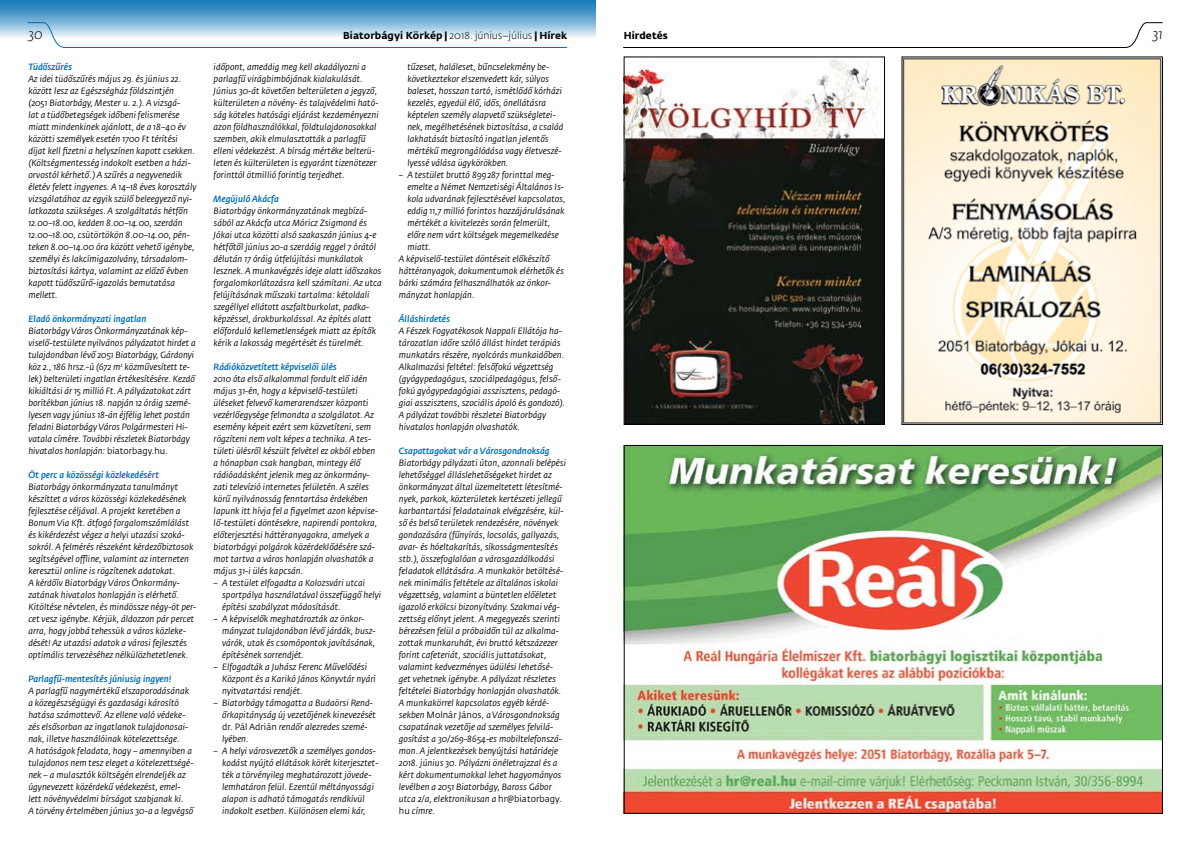
<style>
.page{position:relative;width:1191px;height:842px;background:#fff}
.page>*{position:absolute;margin:0;border:0;box-sizing:border-box;transform-origin:0 0}
.t1{font:italic 300 14px "Fedra Sans Std";color:#000}
.t2{font:700 10px "Fedra Sans Std";letter-spacing:.01em;color:#000}
.t3{font:italic 9px/12px "Fedra Sans Std";letter-spacing:.005em;color:#000}
.t4{font:italic 500 9px "Fedra Sans Std";letter-spacing:.005em;color:#006eb4}
.s1{font-weight:300}
.s2{font-style:normal}
</style>
<div class="page">
<svg style="left:53px;top:38px;width:515px;height:10px"></svg>
<svg style="left:0;top:0;width:595px;height:38px;background:#75b0d5"></svg>
<svg style="left:623px;top:22px;width:540px;height:26px"></svg>
<img style="left:626px;top:60px;width:256px;height:363px">
<div style="left:624px;top:57px;width:260px;height:368px;border:1px solid #000"></div>
<img style="left:903px;top:59px;width:257px;height:364px">
<img style="left:626px;top:447px;width:534px;height:365px">
<h1 class="t1" style="left:28px;top:26px;width:16px">30</h1>
<p class="t2" style="left:343px;top:30px;width:225px">Biatorbágyi Körkép | <span class="s1">2018. június–július</span> | Hírek</p>
<p class="t2" style="left:624px;top:30px;width:46px">Hirdetés</p>
<h1 class="t1" style="left:1152px;top:26px;width:11px">31</h1>
<p class="t4" style="left:28px;top:61px;width:45px">Tüdőszűrés</p>
<p class="t3" style="left:28px;top:73px;width:170px">Az idei tüdőszűrés május 29. és június 22. között lesz az Egészségház földszintjén<br>(2051 Biatorbágy, Mester u. 2.). A vizsgá-<br>lat a tüdőbetegségek időbeni felismerése miatt mindenkinek ajánlott, de a 18–40 év közötti személyek esetén 1700 Ft térítési díjat kell fizetni a helyszínen kapott csekken. (Költségmentesség indokolt esetben a házi&shy;orvostól kérhető.) A szűrés a negyvenedik életév felett ingyenes. A 14–18 éves korosztály vizsgálatához az egyik szülő beleegyező nyi&shy;latkozata szükséges. A szolgáltatás hétfőn 12.00–18.00, kedden 8.00–14.00, szerdán 12.00–18.00, csütörtökön 8.00–14.00, pén&shy;teken 8.00–14.00 óra között vehető igénybe, személyi és lakcímigazolvány, társadalom&shy;biztosítási kártya, valamint az előző évben kapott tüdőszűrő-igazolás bemutatása mellett.</p>
<p class="t4" style="left:28px;top:313px;width:120px">Eladó önkormányzati ingatlan</p>
<p class="t3" style="left:28px;top:325px;width:169px">Biatorbágy Város Önkormányzatának kép&shy;viselő-testülete nyilvános pályázatot hirdet a tulajdonában lévő 2051 Biatorbágy, Gárdonyi köz 2., 186 hrsz.-ú (672 m<sup>2</sup> közművesített te&shy;lek) belterületi ingatlan értékesítésére. Kezdő kikiáltási ár 15 millió Ft. A pályázatokat zárt borítékban június 18. napján 12 óráig szemé&shy;lyesen vagy június 18-án éjfélig lehet postán feladni Biatorbágy Város Polgármesteri Hi&shy;vatala címére. További részletek Biatorbágy hivatalos honlapján: <span class="s2">biatorbagy.hu.</span></p>
<p class="t4" style="left:28px;top:469px;width:132px">Öt perc a közösségi közlekedésért</p>
<p class="t3" style="left:28px;top:481px;width:169px">Biatorbágy önkormányzata tanulmányt készíttet a város közösségi közlekedésének fejlesztése céljával. A projekt keretében a Bonum Via Kft. átfogó forgalomszámlálást és kikérdezést végez a helyi utazási szoká&shy;sokról. A felmérés részeként kérdezőbiztosok segítségével offline, valamint az interneten keresztül online is rögzítenek adatokat.<br>A kérdőív Biatorbágy Város Önkormány&shy;zatának hivatalos honlapján is elérhető.<br>Kitöltése névtelen, és mindössze négy-öt per&shy;cet vesz igénybe. Kérjük, áldozzon pár percet arra, hogy jobbá tehessük a város közleke&shy;dését! Az utazási adatok a városi fejlesztés optimális tervezéséhez nélkülözhetetlenek.</p>
<p class="t4" style="left:28px;top:673px;width:145px">Parlagfű-mentesítés júniusig ingyen!</p>
<p class="t3" style="left:28px;top:685px;width:167px">A parlagfű nagymértékű elszaporodásának a közegészségügyi és gazdasági károsító hatása számottevő. Az ellene való védeke&shy;zés elsősorban az ingatlanok tulajdonosai&shy;nak, illetve használóinak kötelezettsége.<br>A hatóságok feladata, hogy – amennyiben a tulajdonos nem tesz eleget a kötelezettségé&shy;nek – a mulasztók költségén elrendeljék az úgynevezett közérdekű védekezést, emel&shy;lett növényvédelmi bírságot szabjanak ki.<br>A törvény értelmében június 30-a a legvégső</p>
<p class="t3" style="left:407px;top:61px;width:157px">tűzeset, haláleset, bűncselekmény be&shy;következtekor elszenvedett kár, súlyos baleset, hosszan tartó, ismétlődő kórházi kezelés, egyedül élő, idős, önellátásra képtelen személy alapvető szükségletei&shy;nek, megélhetésének biztosítása, a család lakhatását biztosító ingatlan jelentős mértékű megrongálódása vagy életveszé&shy;lyessé válása ügykörökben.</p>
<p class="t3" style="left:399px;top:169px;width:157px">– A testület bruttó 899 287 forinttal meg-</p>
<p class="t3" style="left:407px;top:181px;width:158px">emelte a Német Nemzetiségi Általános Is-</p>
<p class="t3" style="left:407px;top:193px;width:160px">kola udvarának fejlesztésével kapcsolatos,</p>
<p class="t3" style="left:407px;top:205px;width:159px">eddig 11,7 millió forintos hozzájárulásának</p>
<p class="t3" style="left:407px;top:217px;width:144px">mértékét a kivitelezés során felmerült,</p>
<p class="t3" style="left:407px;top:229px;width:153px">előre nem várt költségek megemelkedése</p>
<p class="t3" style="left:407px;top:241px;width:25px">miatt.</p>
<p class="t3" style="left:399px;top:253px;width:152px">A képviselő-testület döntéseit előkészítő</p>
<p class="t3" style="left:399px;top:265px;width:167px">háttéranyagok, dokumentumok elérhetők és</p>
<p class="t3" style="left:399px;top:277px;width:154px">bárki számára felhasználhatók az önkor-</p>
<p class="t3" style="left:399px;top:289px;width:77px">mányzat honlapján.</p>
<p class="t4" style="left:399px;top:313px;width:53px">Álláshirdetés</p>
<p class="t3" style="left:399px;top:325px;width:168px">A Fészek Fogyatékosok Nappali Ellátója ha&shy;tározatlan időre szóló állást hirdet terápiás munkatárs részére, nyolcórás munkaidőben.<br>Alkalmazási feltétel: felsőfokú végzettség (gyógypedagógus, szociálpedagógus, felső&shy;fokú gyógypedagógiai asszisztens, pedagó&shy;giai asszisztens, szociális ápoló és gondozó).<br>A pályázat további részletei Biatorbágy hivatalos honlapján olvashatók.</p>
<p class="t4" style="left:399px;top:445px;width:152px">Csapattagokat vár a Városgondnokság</p>
<p class="t3" style="left:399px;top:457px;width:169px">Biatorbágy pályázati úton, azonnali belépési lehetőséggel álláslehetőségeket hirdet az önkormányzat által üzemeltetett létesítmé&shy;nyek, parkok, közterületek kertészeti jellegű karbantartási feladatainak elvégzésére, kül&shy;ső és belső területek rendezésére, növények gondozására (fűnyírás, locsolás, gallyazás, avar- és hóeltakarítás, síkosságmentesítés stb.), összefoglalóan a városgazdálkodási feladatok ellátására. A munkakör betöltésé&shy;nek minimális feltétele az általános iskolai végzettség, valamint a büntetlen előéletet igazoló erkölcsi bizonyítvány. Szakmai vég&shy;zettség előnyt jelent. A megegyezés szerinti bérezésen felül a próbaidőn túl az alkalma&shy;zottak munkaruhát, évi bruttó kétszázezer forint cafeteriát, szociális juttatásokat, valamint kedvezményes üdülési lehetősé&shy;get vehetnek igénybe. A pályázat részletes feltételei Biatorbágy honlapján olvashatók.<br>A munkakörrel kapcsolatos egyéb kérdé&shy;sekben <span class="s2">Molnár János,</span> a Városgondnokság csapatának vezetője ad személyes felvilá&shy;gosítást a 30/269-8654-es mobiltelefonszá&shy;mon. A jelentkezések benyújtási határideje 2018. június 30. Pályázni önéletrajzzal és a kért dokumentumokkal lehet hagyományos levélben a 2051 Biatorbágy, Baross Gábor utca 2/a, elektronikusan a <span class="s2">hr@biatorbagy. hu</span> címre.</p>
<p class="t3" style="left:214px;top:61px;width:167px">időpont, ameddig meg kell akadályozni a parlagfű virágbimbójának kialakulását.<br>Június 30-át követően belterületen a jegyző, külterületen a növény- és talajvédelmi ható&shy;ság köteles hatósági eljárást kezdeményezni azon földhasználókkal, földtulajdonosokkal szemben, akik elmulasztották a parlagfű elleni védekezést. A bírság mértéke belterü&shy;leten és külterületen is egyaránt tizenötezer forinttól ötmillió forintig terjedhet.</p>
<p class="t4" style="left:214px;top:193px;width:67px">Megújuló Akácfa</p>
<p class="t3" style="left:214px;top:205px;width:170px">Biatorbágy önkormányzatának megbízá&shy;sából az Akácfa utca Móricz Zsigmond és Jókai utca közötti alsó szakaszán június 4-e hétfőtől június 20-a szerdáig reggel 7 órától délután 17 óráig útfelújítási munkálatok lesznek. A munkavégzés ideje alatt időszakos forgalomkorlátozásra kell számítani. Az utca felújításának műszaki tartalma: kétoldali szegéllyel ellátott aszfaltburkolat, padka&shy;képzéssel, árokburkolással. Az építés alatt előforduló kellemetlenségek miatt az építők kérik a lakosság megértését és türelmét.</p>
<p class="t4" style="left:214px;top:361px;width:125px">Rádióközvetített képviselői ülés</p>
<p class="t3" style="left:214px;top:373px;width:166px">2010 óta első alkalommal fordult elő idén május 31-én, hogy a képviselő-testületi üléseket felvevő kamerarendszer központi vezérlőegysége felmondta a szolgálatot. Az esemény képeit ezért sem közvetíteni, sem rögzíteni nem volt képes a technika. A tes&shy;tületi ülésről készült felvétel ez okból ebben a hónapban csak hangban, mintegy élő rádióadásként jelenik meg az önkormány&shy;zati televízió internetes felületén. A széles körű nyilvánosság fenntartása érdekében lapunk itt hívja fel a figyelmet azon képvise&shy;lő-testületi döntésekre, napirendi pontokra, előterjesztési háttéranyagokra, amelyek a biatorbágyi polgárok közérdeklődésére szá&shy;mot tartva a város honlapján olvashatók a május 31-i ülés kapcsán.</p>
<p class="t3" style="left:222px;top:577px;width:161px;text-indent:-9px">– A testület elfogadta a Kolozsvári utcai sportpálya használatával összefüggő helyi építési szabályzat módosítását.</p>
<p class="t3" style="left:222px;top:613px;width:155px;text-indent:-9px">– A képviselők meghatározták az önkor&shy;mányzat tulajdonában lévő járdák, busz&shy;várók, utak és csomópontok javításának, építésének sorrendjét.</p>
<p class="t3" style="left:222px;top:661px;width:155px;text-indent:-9px">– Elfogadták a Juhász Ferenc Művelődési<br>Központ és a Karikó János Könyvtár nyári nyitvatartási rendjét.</p>
<p class="t3" style="left:222px;top:697px;width:155px;text-indent:-9px">– Biatorbágy támogatta a Budaörsi Rend&shy;őrkapitányság új vezetőjének kinevezését <span class="s2">dr. Pál Adrián</span> rendőr alezredes szemé&shy;lyében.</p>
<p class="t3" style="left:222px;top:745px;width:158px;text-indent:-9px">– A helyi városvezetők a személyes gondos&shy;kodást nyújtó ellátások körét kiterjesztet&shy;ték a törvényileg meghatározott jövede&shy;lemhatáron felül. Ezentúl méltányossági alapon is adható támogatás rendkívül indokolt esetben. Különösen elemi kár,</p>
</div>
